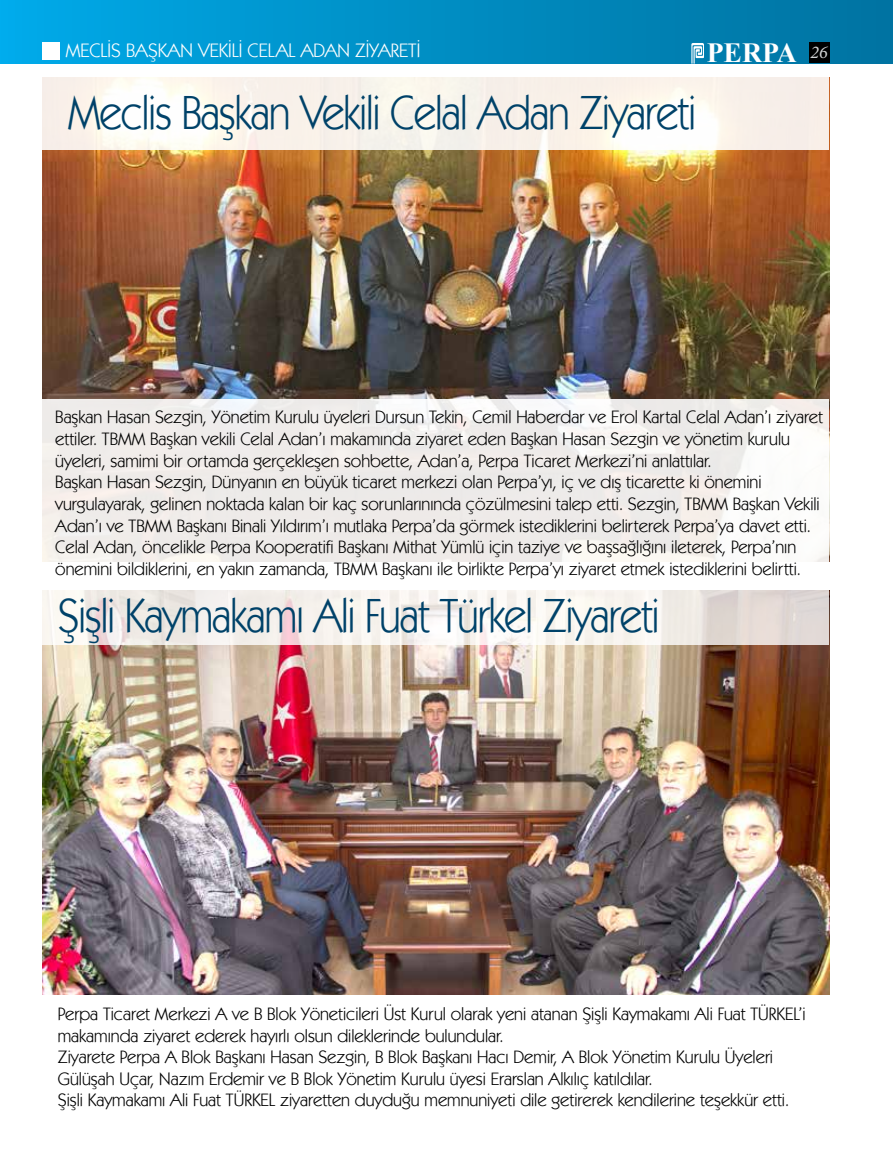
<style>
.page{position:relative;width:893px;height:1149px;background:#fff}
.page>*{position:absolute;margin:0;border:0;box-sizing:border-box;transform-origin:0 0}
.t1{font:48px "Kabel IT Cby BT";letter-spacing:-.02em;color:#004269;scale:.9 1}
.t2{font:700 27.75px "Times New Roman";color:#fff}
.t3{font:19.5px "Kabel IT Cby BT";color:#fff}
.t4{font:18px/21.6px "Kabel IT Cby BT";color:#000}
.s1{font-family:"Minion Pro";font-weight:400;font-style:italic;font-size:18px;color:#d1d3d4}
</style>
<div class="page">
<div style="left:0;top:0;width:893px;height:64px;background:linear-gradient(to right,#01aae8,#00719f)"></div>
<div style="left:43px;top:43px;width:17px;height:17px;background:#fff"></div>
<img style="left:43px;top:150px;width:786px;height:249px">
<svg style="left:43px;top:77px;width:786px;height:73px;fill:#f9f2ea"></svg>
<svg style="left:43px;top:399px;width:786px;height:163px;fill:#efece9"></svg>
<img style="left:43px;top:644px;width:786px;height:350px">
<svg style="left:43px;top:590px;width:786px;height:54px;fill:#f4f0eb"></svg>
<svg style="left:691px;top:43px;width:13px;height:21px"></svg>
<div style="left:809px;top:43px;width:20px;height:20px;background:#000"></div>
<p class="t3" style="left:66px;top:39px;width:356px">MECLİS BAŞKAN VEKİLİ CELAL ADAN ZİYARETİ</p>
<h1 class="t1" style="left:68px;top:83px;width:699px">Meclis Başkan Vekili Celal Adan Ziyareti</h1>
<h2 class="t2" style="left:707px;top:34px;width:122px">PERPA <span class="s1">26</span></h2>
<p class="t4" style="left:55px;top:406px;width:769px">Başkan Hasan Sezgin, Yönetim Kurulu üyeleri Dursun Tekin, Cemil Haberdar ve Erol Kartal Celal Adan’ı ziyaret ettiler. TBMM Başkan vekili Celal Adan’ı makamında ziyaret eden Başkan Hasan Sezgin ve yönetim kurulu üyeleri, samimi bir ortamda gerçekleşen sohbette, Adan’a, Perpa Ticaret Merkezi’ni anlattılar.<br>Başkan Hasan Sezgin, Dünyanın en büyük ticaret merkezi olan Perpa’yı, iç ve dış ticarette ki önemini vurgulayarak, gelinen noktada kalan bir kaç sorunlarınında çözülmesini talep etti. Sezgin, TBMM Başkan Vekili Adan’ı ve TBMM Başkanı Binali Yıldırım’ı mutlaka Perpa’da görmek istediklerini belirterek Perpa’ya davet etti.<br>Celal Adan, öncelikle Perpa Kooperatifi Başkanı Mithat Yümlü için taziye ve başsağlığını ileterek, Perpa’nın önemini bildiklerini, en yakın zamanda, TBMM Başkanı ile birlikte Perpa’yı ziyaret etmek istediklerini belirtti.</p>
<h1 class="t1" style="left:58px;top:585px;width:670px">Şişli Kaymakamı Ali Fuat Türkel Ziyareti</h1>
<p class="t4" style="left:58px;top:1002px;width:749px">Perpa Ticaret Merkezi A ve B Blok Yöneticileri Üst Kurul olarak yeni atanan Şişli Kaymakamı Ali Fuat TÜRKEL’i makamında ziyaret ederek hayırlı olsun dileklerinde bulundular.<br>Ziyarete Perpa A Blok Başkanı Hasan Sezgin, B Blok Başkanı Hacı Demir, A Blok Yönetim Kurulu Üyeleri Gülüşah Uçar, Nazım Erdemir ve B Blok Yönetim Kurulu üyesi Erarslan Alkılıç katıldılar.<br>Şişli Kaymakamı Ali Fuat TÜRKEL ziyaretten duyduğu memnuniyeti dile getirerek kendilerine teşekkür etti.</p>
</div>
